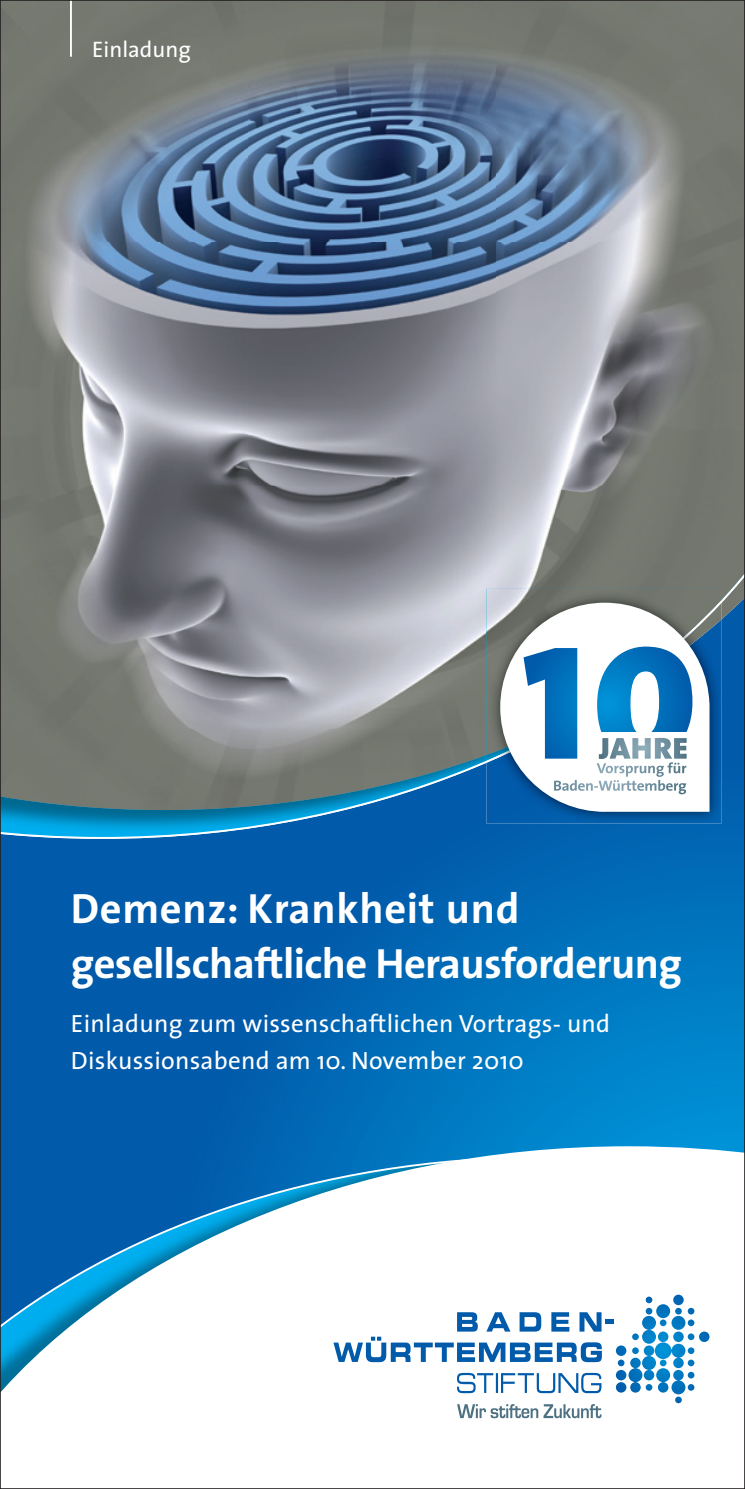
<style>
.page{position:relative;width:745px;height:1489px;background:#fff}
.page>*{position:absolute;margin:0;border:0;box-sizing:border-box;transform-origin:0 0}
.t1{font:700 42.5px/55px "The Sans";letter-spacing:-.015em;color:#fff}
.t2{font:25px/37.5px "The Sans";letter-spacing:.01em;color:#fff}
.t3{font:22.5px "The Sans";color:#fff}
</style>
<div class="page">
<div style="left:0;top:900px;width:744px;height:184px;background:linear-gradient(to right,#0151a3,#007fc6)"></div>
<img style="left:2px;top:1084px;width:740px;height:62px">
<svg style="left:2px;top:1146px;width:740px;height:273px"></svg>
<svg style="left:2px;top:1155px;width:740px;height:191px"></svg>
<img style="left:2px;top:838px;width:740px;height:62px">
<img style="left:2px;top:2px;width:740px;height:483px">
<img style="left:2px;top:485px;width:494px;height:61px">
<img style="left:496px;top:485px;width:246px;height:61px">
<svg style="left:2px;top:546px;width:740px;height:292px;background:#728693"></svg>
<img style="left:486px;top:762px;width:234px;height:61px">
<img style="left:486px;top:589px;width:234px;height:11px">
<img style="left:486px;top:600px;width:234px;height:162px">
<div style="left:500px;top:602px;width:209px;height:209px;background:#fff;border-radius:104px"></div>
<svg style="left:523px;top:646px;width:169px;height:148px"></svg>
<hr style="left:70px;top:0;width:2px;height:57px;background:#fff">
<svg style="left:457px;top:1403px;width:144px;height:14px"></svg>
<svg style="left:333px;top:1294px;width:376px;height:98px"></svg>
<p class="t3" style="left:92px;top:30px;width:100px">Einladung</p>
<h1 class="t1" style="left:71px;top:879px;width:612px">Demenz: Krankheit und gesellschaftliche Herausforderung</h1>
<p class="t2" style="left:71px;top:1003px;width:540px">Einladung zum wissenschaftlichen Vortrags- und<br>Diskussionsabend am 10. November 2010</p>
</div>
